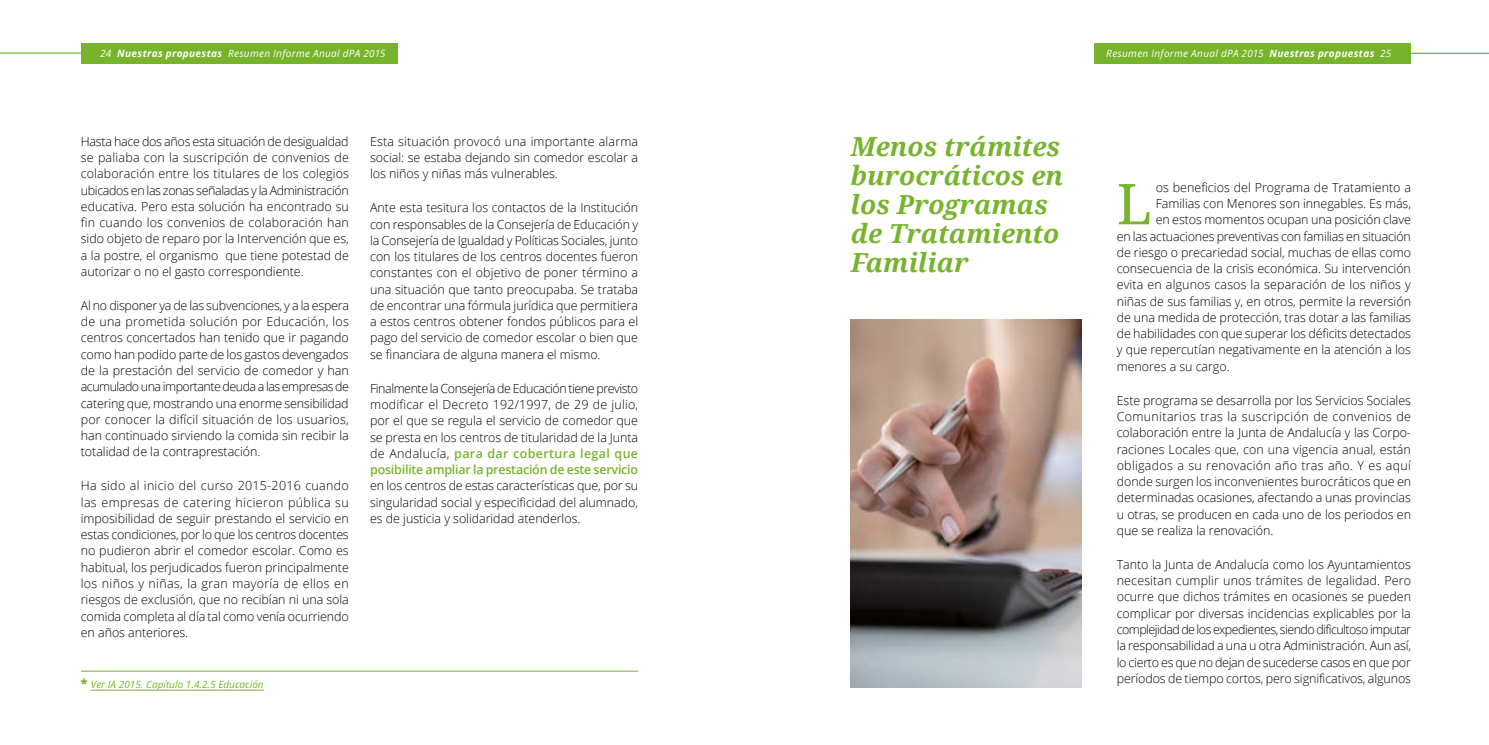
<style>
.page{position:relative;width:1489px;height:745px;background:#fff}
.page>*{position:absolute;margin:0;border:0;box-sizing:border-box;transform-origin:0 0}
.t1{font:56.25px "Droid Serif";color:#77b42b}
.t2{font:italic 700 26.25px/28.8px "Droid Serif";color:#77b42b}
.t3{font:300 12.5px/16.2px "Open Sans";letter-spacing:-.005em;color:#000;text-align:justify}
.t4{font:italic 10px "Open Sans";letter-spacing:.03em;color:#fff}
.t5{font:italic 10px "Open Sans";color:#77b42b}
.s1{font-weight:700}
.s2{font-weight:800;font-style:normal;font-size:12.5px}
.s3{font-weight:600;color:#77b42b}
</style>
<div class="page">
<hr style="left:1403px;top:53px;width:85px;height:1px;background:#77b42b">
<hr style="left:0;top:52px;width:81px;height:2px;background:#77b42b">
<div style="left:1094px;top:43px;width:316px;height:21px;background:#77b42b"></div>
<div style="left:81px;top:43px;width:316px;height:21px;background:#77b42b"></div>
<img style="left:850px;top:319px;width:231px;height:368px">
<hr style="left:91px;top:689px;width:173px;height:1px;background:#77b42b">
<hr style="left:81px;top:670px;width:557px;height:1px;background:#77b42b">
<p class="t4" style="left:100px;top:46px;width:287px">24 <span class="s1">Nuestras propuestas</span> Resumen Informe Anual dPA 2015</p>
<p class="t4" style="left:1106px;top:46px;width:287px">Resumen Informe Anual dPA 2015 <span class="s1">Nuestras propuestas</span> 25</p>
<p class="t3" style="left:81px;top:133px;width:270px">Hasta hace dos años esta situación de desigualdad se paliaba con la suscripción de convenios de colaboración entre los titulares de los colegios ubicados en las zonas señaladas y la Administración educativa. Pero esta solución ha encontrado su fin cuando los convenios de colaboración han sido objeto de reparo por la Intervención que es, a la postre, el organismo que tiene potestad de autorizar o no el gasto correspondiente.</p>
<p class="t3" style="left:81px;top:297px;width:270px">Al no disponer ya de las subvenciones, y a la espera de una prometida solución por Educación, los centros concertados han tenido que ir pagando como han podido parte de los gastos devengados de la prestación del servicio de comedor y han acumulado una importante deuda a las empresas de catering que, mostrando una enorme sensibilidad por conocer la difícil situación de los usuarios, han continuado sirviendo la comida sin recibir la totalidad de la contraprestación.</p>
<p class="t3" style="left:81px;top:477px;width:269px">Ha sido al inicio del curso 2015-2016 cuando las empresas de catering hicieron pública su imposibilidad de seguir prestando el servicio en estas condiciones, por lo que los centros docentes no pudieron abrir el comedor escolar. Como es habitual, los perjudicados fueron principalmente los niños y niñas, la gran mayoría de ellos en riesgos de exclusión, que no recibían ni una sola comida completa al día tal como venía ocurriendo en años anteriores.</p>
<p class="t5" style="left:81px;top:676px;width:184px"><span class="s2">*</span> Ver IA 2015. Capítulo 1.4.2.5 Educación</p>
<p class="t3" style="left:370px;top:133px;width:269px">Esta situación provocó una importante alarma social: se estaba dejando sin comedor escolar a los niños y niñas más vulnerables.</p>
<p class="t3" style="left:370px;top:199px;width:269px">Ante esta tesitura los contactos de la Institución con responsables de la Consejería de Educación y la Consejería de Igualdad y Políticas Sociales, junto con los titulares de los centros docentes fueron constantes con el objetivo de poner término a una situación que tanto preocupaba. Se trataba de encontrar una fórmula jurídica que permitiera a estos centros obtener fondos públicos para el pago del servicio de comedor escolar o bien que se financiara de alguna manera el mismo.</p>
<p class="t3" style="left:370px;top:379px;width:270px">Finalmente la Consejería de Educación tiene previsto modificar el Decreto 192/1997, de 29 de julio, por el que se regula el servicio de comedor que se presta en los centros de titularidad de la Junta de Andalucía, <span class="s3">para dar cobertura legal que posibilite ampliar la prestación de este servicio</span></p>
<p class="t3" style="left:370px;top:477px;width:269px">en los centros de estas características que, por su singularidad social y especificidad del alumnado, es de justicia y solidaridad atenderlos.</p>
<h2 class="t2" style="left:850px;top:133px;width:214px">Menos trámites burocráticos en los Programas de Tratamiento<br>Familiar</h2>
<p class="t3" style="left:1155px;top:179px;width:257px">os beneficios del Programa de Tratamiento a</p>
<p class="t3" style="left:1155px;top:195px;width:257px">Familias con Menores son innegables. Es más,</p>
<p class="t3" style="left:1155px;top:211px;width:256px">en estos momentos ocupan una posición clave</p>
<p class="t3" style="left:1116px;top:227px;width:296px">en las actuaciones preventivas con familias en situación</p>
<p class="t3" style="left:1116px;top:244px;width:296px">de riesgo o precariedad social, muchas de ellas como</p>
<p class="t3" style="left:1116px;top:260px;width:296px">consecuencia de la crisis económica. Su intervención</p>
<p class="t3" style="left:1116px;top:276px;width:295px">evita en algunos casos la separación de los niños y</p>
<p class="t3" style="left:1116px;top:292px;width:296px">niñas de sus familias y, en otros, permite la reversión</p>
<p class="t3" style="left:1116px;top:309px;width:296px">de una medida de protección, tras dotar a las familias</p>
<p class="t3" style="left:1116px;top:325px;width:296px">de habilidades con que superar los déficits detectados</p>
<p class="t3" style="left:1116px;top:341px;width:296px">y que repercutían negativamente en la atención a los</p>
<p class="t3" style="left:1116px;top:357px;width:114px">menores a su cargo.</p>
<p class="t3" style="left:1116px;top:391px;width:296px">Este programa se desarrolla por los Servicios Sociales Comunitarios tras la suscripción de convenios de colaboración entre la Junta de Andalucía y las Corpo&shy;raciones Locales que, con una vigencia anual, están obligados a su renovación año tras año. Y es aquí donde surgen los inconvenientes burocráticos que en determinadas ocasiones, afectando a unas provincias u otras, se producen en cada uno de los periodos en que se realiza la renovación.</p>
<p class="t3" style="left:1116px;top:555px;width:296px">Tanto la Junta de Andalucía como los Ayuntamientos necesitan cumplir unos trámites de legalidad. Pero ocurre que dichos trámites en ocasiones se pueden complicar por diversas incidencias explicables por la complejidad de los expedientes, siendo dificultoso imputar la responsabilidad a una u otra Administración. Aun así, lo cierto es que no dejan de sucederse casos en que por períodos de tiempo cortos, pero significativos, algunos</p>
<h1 class="t1" style="left:1116px;top:169px;width:37px">L</h1>
</div>
